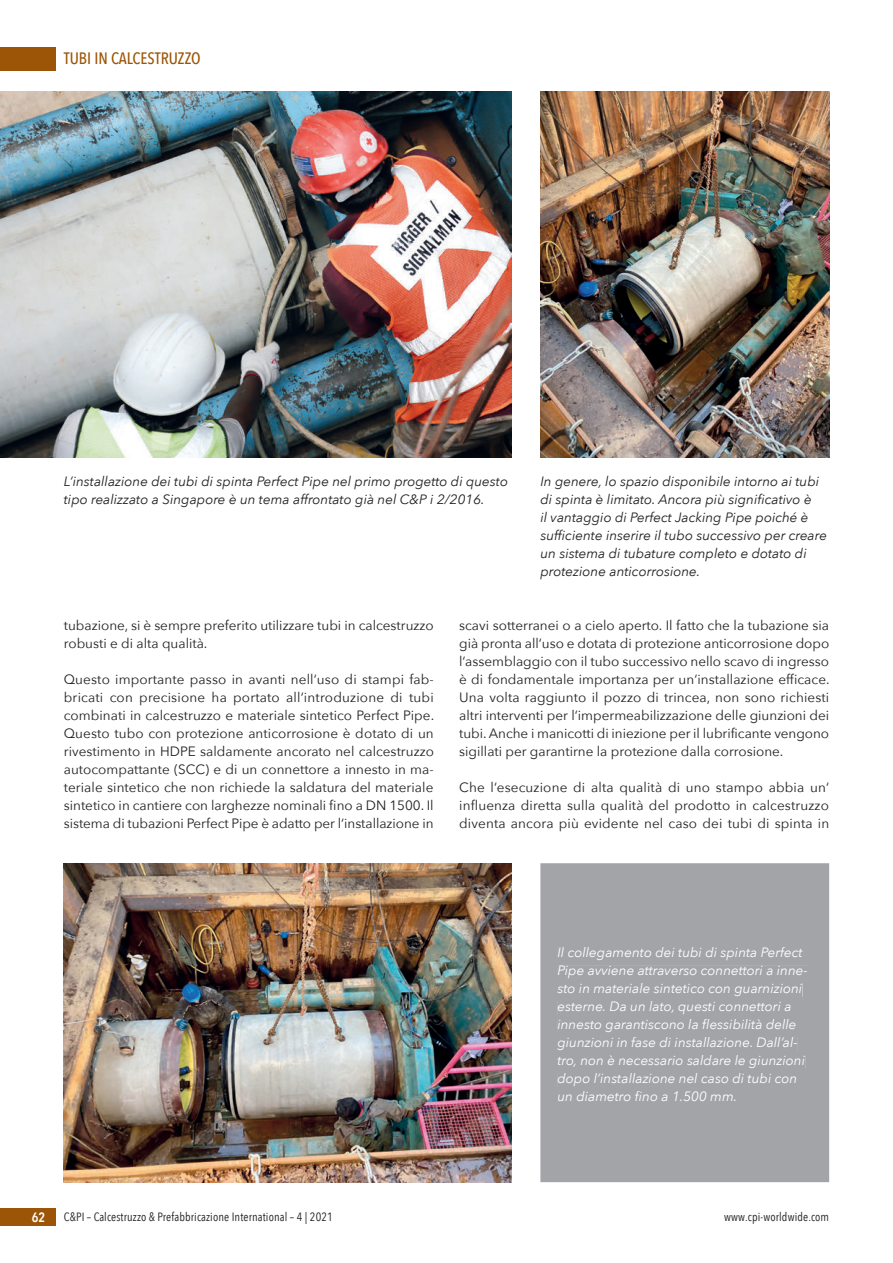
<style>
.page{position:relative;width:893px;height:1263px;background:#fff}
.page>*{position:absolute;margin:0;border:0;box-sizing:border-box;transform-origin:0 0}
.t1{font:500 16.5px "Avenir Next Condensed";color:#9c5506}
.t2{font:13.5px/18px "Avenir Next";color:#231f20;text-align:justify}
.t3{font:italic 13.5px/18px "Avenir Next";color:#231f20}
.t4{font:italic 13.5px/18px "Avenir Next";color:#fff}
.t5{font:600 13.5px "Avenir Next Condensed";color:#fff}
.t6{font:12px "Avenir Next Condensed";letter-spacing:.01em;color:#231f20}
</style>
<div class="page">
<div style="left:0;top:47px;width:55px;height:23px;background:#9c5506"></div>
<div style="left:0;top:1208px;width:55px;height:18px;background:#9c5506"></div>
<img style="left:0;top:91px;width:512px;height:366px">
<img style="left:540px;top:91px;width:289px;height:366px">
<img style="left:64px;top:863px;width:448px;height:319px">
<div style="left:540px;top:863px;width:289px;height:319px;background:#a3a4a8"></div>
<div style="left:558px;top:947px;width:245px;height:14px;background:#a3a4a8"></div>
<div style="left:558px;top:966px;width:249px;height:13px;background:#a3a4a8"></div>
<div style="left:557px;top:983px;width:245px;height:14px;background:#a3a4a8"></div>
<div style="left:558px;top:1001px;width:234px;height:14px;background:#a3a4a8"></div>
<div style="left:558px;top:1019px;width:239px;height:14px;background:#a3a4a8"></div>
<div style="left:557px;top:1037px;width:240px;height:14px;background:#a3a4a8"></div>
<div style="left:558px;top:1055px;width:247px;height:14px;background:#a3a4a8"></div>
<div style="left:558px;top:1073px;width:239px;height:14px;background:#a3a4a8"></div>
<div style="left:558px;top:1091px;width:178px;height:11px;background:#a3a4a8"></div>
<p class="t1" style="left:64px;top:49px;width:138px">TUBI IN CALCESTRUZZO</p>
<p class="t3" style="left:64px;top:472px;width:446px">L’installazione dei tubi di spinta Perfect Pipe nel primo progetto di questo tipo realizzato a Singapore è un tema affrontato già nel C&amp;P i 2/2016.</p>
<p class="t3" style="left:540px;top:472px;width:288px">In genere, lo spazio disponibile intorno ai tubi di spinta è limitato. Ancora più significativo è<br>il vantaggio di Perfect Jacking Pipe poiché è sufficiente inserire il tubo successivo per creare un sistema di tubature completo e dotato di protezione anticorrosione.</p>
<p class="t2" style="left:64px;top:616px;width:371px">tubazione, si è sempre preferito utilizzare tubi in calcestruzzo robusti e di alta qualità.</p>
<p class="t2" style="left:64px;top:670px;width:372px">Questo importante passo in avanti nell‘uso di stampi fab&shy;bricati con precisione ha portato all‘introduzione di tubi combinati in calcestruzzo e materiale sintetico Perfect Pipe.<br>Questo tubo con protezione anticorrosione è dotato di un rivestimento in HDPE saldamente ancorato nel calcestruzzo autocompattante (SCC) e di un connettore a innesto in ma&shy;teriale sintetico che non richiede la saldatura del materiale sintetico in cantiere con larghezze nominali fino a DN 1500. Il sistema di tubazioni Perfect Pipe è adatto per l‘installazione in</p>
<p class="t2" style="left:459px;top:616px;width:372px">scavi sotterranei o a cielo aperto. Il fatto che la tubazione sia già pronta all‘uso e dotata di protezione anticorrosione dopo l‘assemblaggio con il tubo successivo nello scavo di ingresso è di fondamentale importanza per un‘installazione efficace.<br>Una volta raggiunto il pozzo di trincea, non sono richiesti altri interventi per l‘impermeabilizzazione delle giunzioni dei tubi. Anche i manicotti di iniezione per il lubrificante vengono sigillati per garantirne la protezione dalla corrosione.</p>
<p class="t2" style="left:459px;top:778px;width:372px">Che l‘esecuzione di alta qualità di uno stampo abbia un‘ influenza diretta sulla qualità del prodotto in calcestruzzo diventa ancora più evidente nel caso dei tubi di spinta in</p>
<p class="t4" style="left:557px;top:943px;width:252px">Il collegamento dei tubi di spinta Perfect Pipe avviene attraverso connettori a inne&shy;sto in materiale sintetico con guarnizioni esterne. Da un lato, questi connettori a innesto garantiscono la flessibilità delle giunzioni in fase di installazione. Dall’al&shy;tro, non è necessario saldare le giunzioni dopo l’installazione nel caso di tubi con un diametro fino a 1.500 mm.</p>
<p class="t5" style="left:32px;top:1206px;width:15px">62</p>
<p class="t6" style="left:64px;top:1207px;width:271px">C&amp;PI – Calcestruzzo &amp; Prefabbricazione International – 4 | 2021</p>
<p class="t6" style="left:724px;top:1207px;width:107px">www.cpi-worldwide.com</p>
</div>
